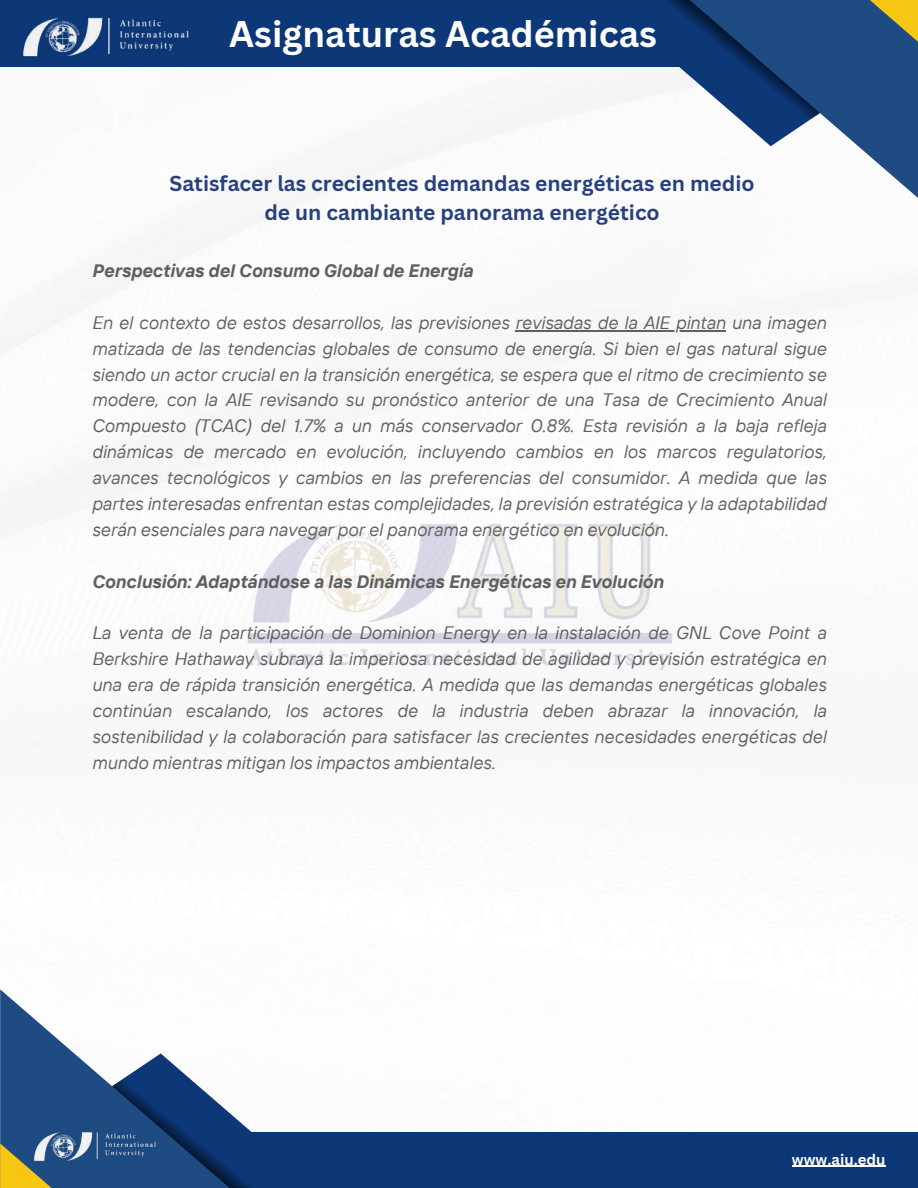
<style>
.page{position:relative;width:918px;height:1188px;background:#fff}
.page>*{position:absolute;margin:0;border:0;box-sizing:border-box;transform-origin:0 0}
.t1{font:700 36px "Canva Sans";color:#fff}
.t2{font:700 24px "Canva Sans";color:#fff}
.t3{font:700 21px/29.2px "Canva Sans";color:#28407b;text-align:center}
.t4{font:italic 18px/25.8px "TT Interphases";color:#606060;text-align:justify}
.t5{font:italic 700 18px "TT Interphases";color:#606060}
.t6{font:700 15px "Canva Sans";color:#fff}
</style>
<div class="page">
<img style="left:0;top:66px;width:895px;height:604px">
<img style="left:240px;top:518px;width:439px;height:151px">
<div style="left:0;top:0;width:699px;height:66px;background:#0c3877"></div>
<svg style="left:648px;top:0;width:270px;height:211px"></svg>
<svg style="left:828px;top:0;width:90px;height:55px;background:#4a646b"></svg>
<svg style="left:560px;top:0;width:260px;height:146px"></svg>
<img style="left:20px;top:17px;width:172px;height:50px">
<div style="left:175px;top:1132px;width:743px;height:56px;background:#0c3877"></div>
<svg style="left:0;top:989px;width:112px;height:199px;fill:#1e4b82"></svg>
<svg style="left:0;top:1143px;width:104px;height:45px;background:#757c55"></svg>
<svg style="left:112px;top:1053px;width:140px;height:135px"></svg>
<img style="left:31px;top:1124px;width:127px;height:44px">
<hr style="left:792px;top:1166px;width:94px;height:1px;background:#fff">
<hr style="left:515px;top:330px;width:211px;height:1px;background:#606060">
<h2 class="t2" style="left:331px;top:8px;width:296px">AIU Student Publications</h2>
<h1 class="t1" style="left:229px;top:9px;width:429px">Asignaturas Académicas</h1>
<p class="t3" style="left:169px;top:168px;width:587px">Satisfacer las crecientes demandas energéticas en medio de un cambiante panorama energético</p>
<p class="t5" style="left:92px;top:259px;width:383px">Perspectivas del Consumo Global de Energía</p>
<p class="t4" style="left:92px;top:309px;width:736px">En el contexto de estos desarrollos, las previsiones revisadas de la AIE pintan una imagen matizada de las tendencias globales de consumo de energía. Si bien el gas natural sigue siendo un actor crucial en la transición energética, se espera que el ritmo de crecimiento se modere, con la AIE revisando su pronóstico anterior de una Tasa de Crecimiento Anual Compuesto (TCAC) del 1.7% a un más conservador 0.8%. Esta revisión a la baja refleja dinámicas de mercado en evolución, incluyendo cambios en los marcos regulatorios, avances tecnológicos y cambios en las preferencias del consumidor. A medida que las partes interesadas enfrentan estas complejidades, la previsión estratégica y la adaptabilidad serán esenciales para navegar por el panorama energético en evolución.</p>
<p class="t5" style="left:92px;top:570px;width:573px">Conclusión: Adaptándose a las Dinámicas Energéticas en Evolución</p>
<p class="t4" style="left:92px;top:620px;width:736px">La venta de la participación de Dominion Energy en la instalación de GNL Cove Point a Berkshire Hathaway subraya la imperiosa necesidad de agilidad y previsión estratégica en una era de rápida transición energética. A medida que las demandas energéticas globales continúan escalando, los actores de la industria deben abrazar la innovación, la sostenibilidad y la colaboración para satisfacer las crecientes necesidades energéticas del mundo mientras mitigan los impactos ambientales.</p>
<p class="t6" style="left:792px;top:1149px;width:95px">www.aiu.edu</p>
</div>
